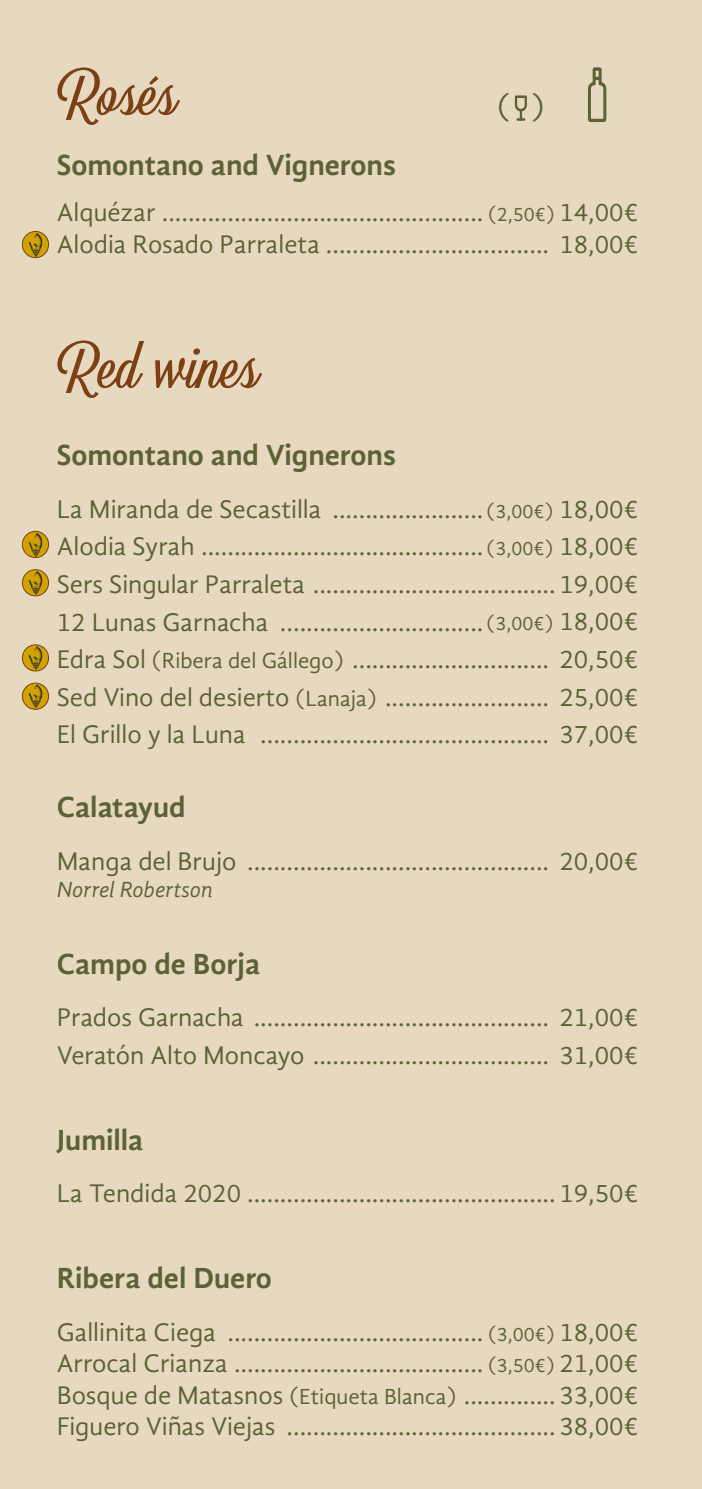
<style>
.page{position:relative;width:702px;height:1489px;background:#fff}
.page>*{position:absolute;margin:0;border:0;box-sizing:border-box;transform-origin:0 0}
.t1{font:62.5px "Eastside";color:#7d4015}
.t2{font:31px "Gandhi Sans";color:#5c6236}
.t3{font:700 30px "Gandhi Sans";color:#5c6236}
.t4{font:26.25px/37.5px "Gandhi Sans";color:#5c6236}
.t5{font:italic 22.5px "Gandhi Sans";color:#5c6236}
.s1{font-size:20px}
.s2{font-size:22.5px}
</style>
<div class="page">
<div style="left:0;top:0;width:702px;height:1488px;background:#e7d9bf"></div>
<svg style="left:588px;top:67px;width:18px;height:55px"></svg>
<svg style="left:515px;top:95px;width:12px;height:26px"></svg>
<svg style="left:22px;top:231px;width:27px;height:27px"></svg>
<img style="left:28px;top:232px;width:14px;height:25px">
<svg style="left:22px;top:644px;width:27px;height:27px"></svg>
<img style="left:28px;top:645px;width:14px;height:25px">
<svg style="left:22px;top:531px;width:27px;height:27px"></svg>
<img style="left:28px;top:532px;width:14px;height:25px">
<svg style="left:22px;top:682px;width:27px;height:27px"></svg>
<img style="left:28px;top:683px;width:14px;height:25px">
<svg style="left:22px;top:569px;width:27px;height:27px"></svg>
<img style="left:28px;top:570px;width:14px;height:25px">
<h1 class="t1" style="left:57px;top:56px;width:121px">Rosés</h1>
<p class="t3" style="left:57px;top:147px;width:341px">Somontano and Vignerons</p>
<p class="t4" style="left:57px;top:197px;width:583px;line-height:31.5px">Alquézar ................................................. <span class="s1">(2,50€)</span> 14,00€<br>Alodia Rosado Parraleta .................................. 18,00€</p>
<p class="t2" style="left:497px;top:89px;width:49px">( )</p>
<h1 class="t1" style="left:57px;top:329px;width:203px">Red wines</h1>
<p class="t3" style="left:57px;top:438px;width:341px">Somontano and Vignerons</p>
<p class="t4" style="left:57px;top:490px;width:583px;text-align:justify">La Miranda de Secastilla ....................... <span class="s1">(3,00€)</span> 18,00€ Alodia Syrah ........................................... <span class="s1">(3,00€)</span> 18,00€ Sers Singular Parraleta .....................................19,00€ 12 Lunas Garnacha ............................... <span class="s1">(3,00€)</span> 18,00€ Edra Sol <span class="s2">(Ribera del Gállego)</span> .............................. 20,50€ Sed Vino del desierto <span class="s2">(Lanaja)</span> ......................... 25,00€ El Grillo y la Luna ............................................ 37,00€</p>
<p class="t3" style="left:57px;top:789px;width:130px">Calatayud</p>
<p class="t4" style="left:57px;top:842px;width:583px">Manga del Brujo .............................................. 20,00€</p>
<p class="t5" style="left:57px;top:876px;width:158px">Norrel Robertson</p>
<p class="t3" style="left:57px;top:946px;width:205px">Campo de Borja</p>
<p class="t4" style="left:57px;top:998px;width:583px">Prados Garnacha ............................................. 21,00€<br>Veratón Alto Moncayo .................................... 31,00€</p>
<p class="t3" style="left:57px;top:1122px;width:88px">Jumilla</p>
<p class="t4" style="left:57px;top:1174px;width:583px">La Tendida 2020 ...............................................19,50€</p>
<p class="t3" style="left:57px;top:1260px;width:217px">Ribera del Duero</p>
<p class="t4" style="left:57px;top:1316px;width:583px;line-height:31.5px;text-align:justify">Gallinita Ciega ....................................... <span class="s1">(3,00€)</span> 18,00€ Arrocal Crianza ...................................... <span class="s1">(3,50€)</span> 21,00€ Bosque de Matasnos <span class="s2">(Etiqueta Blanca)</span> ..............33,00€ Figuero Viñas Viejas .........................................38,00€</p>
</div>
